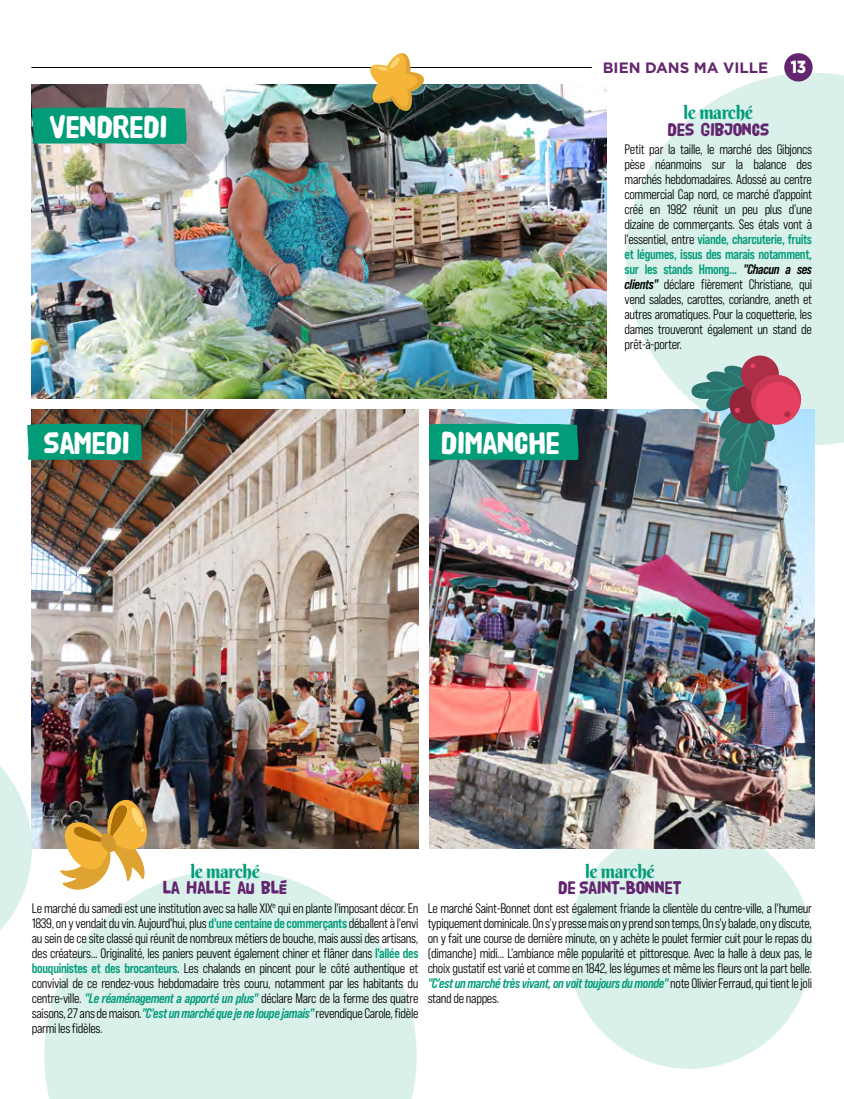
<style>
.page{position:relative;width:844px;height:1099px;background:#fff}
.page>*{position:absolute;margin:0;border:0;box-sizing:border-box;transform-origin:0 0}
.TEXTE_BASES{font:32.5px "HVD Poster Clean";letter-spacing:-.025em;color:#fff;scale:.95 1}
.TEXTE_BASES-2{font:18.75px/16.2px "HVD Poster Clean";letter-spacing:-.025em;color:#62256e;text-align:center;scale:.95 1}
.t1{font:900 17.5px "Gotham";color:#fff;scale:.85 1}
.t2{font:700 15px "Gotham";color:#62256e}
.TEXTE_BASES-3{font:13.75px/15px "Bebas Neue Pro Sm E Md";letter-spacing:-.025em;color:#000;text-align:justify;scale:.95 1}
.s1{font-family:"Berkshire Swash";color:#029c79}
.s2{font-family:"Bebas Neue Pro Sm E Bd";color:#029c79}
.s3{font-family:"Bebas Neue Pro Sm E Bd It"}
.s4{font-family:"Bebas Neue Pro Sm E Bd It";color:#029c79}
.s5{font-family:"Bebas Neue Pro Sm E Md It"}
</style>
<div class="page">
<div style="left:567px;top:824px;width:244px;height:244px;background:#d9f0eb;border-radius:50%"></div>
<svg style="left:0;top:726px;width:32px;height:204px"></svg>
<svg style="left:44px;top:869px;width:372px;height:229px;fill:#d9f0eb"></svg>
<svg style="left:626px;top:73px;width:217px;height:372px;fill:#d9f0eb"></svg>
<img style="left:32px;top:409px;width:782px;height:439px">
<div style="left:428px;top:423px;width:151px;height:37px;background:#029c79"></div>
<div style="left:27px;top:423px;width:115px;height:37px;background:#029c79"></div>
<div style="left:784px;top:53px;width:28px;height:28px;background:#62256e;border-radius:50%"></div>
<hr style="left:31px;top:67px;width:560px;height:1px;background:#000">
<img style="left:32px;top:84px;width:574px;height:315px">
<svg style="left:32px;top:107px;width:155px;height:37px;background:#089b7a"></svg>
<div style="left:419px;top:406px;width:9px;height:639px;background:#fff"></div>
<img style="left:691px;top:353px;width:113px;height:139px">
<img style="left:60px;top:799px;width:87px;height:90px">
<svg style="left:370px;top:53px;width:54px;height:58px"></svg>
<p class="TEXTE_BASES" style="left:49px;top:112px;width:126px">VENDREDI</p>
<p class="TEXTE_BASES" style="left:43px;top:428px;width:93px">SAMEDI</p>
<p class="TEXTE_BASES" style="left:440px;top:428px;width:127px">DIMANCHE</p>
<p class="t2" style="left:602px;top:59px;width:167px">BIEN DANS MA VILLE</p>
<p class="t1" style="left:790px;top:56px;width:20px">13</p>
<p class="TEXTE_BASES-2" style="left:667px;top:105px;width:109px"><span class="s1">le marché<br></span>DES GIBJONCS</p>
<p class="TEXTE_BASES-3" style="left:624px;top:142px;width:199px">Petit par la taille, le marché des Gibjoncs pèse néanmoins sur la balance des marchés hebdomadaires. Adossé au centre commercial Cap nord, ce marché d'appoint créé en 1982 réunit un peu plus d'une dizaine de commerçants. Ses étals vont à l'essentiel, entre <span class="s2">viande, charcuterie, fruits et légumes, issus des marais notamment, sur les stands Hmong...</span> <span class="s3">"Chacun a ses clients"</span> déclare fièrement Christiane, qui vend salades, carottes, coriandre, aneth et autres aromatiques. Pour la coquetterie, les dames trouveront également un stand de prêt-à-porter.</p>
<p class="TEXTE_BASES-2" style="left:162px;top:863px;width:133px"><span class="s1">le marché<br></span>LA HALLE AU BLÉ</p>
<p class="TEXTE_BASES-3" style="left:32px;top:900px;width:408px">Le marché du samedi est une institution avec sa halle XIX<sup>e</sup> qui en plante l'imposant décor. En 1839, on y vendait du vin. Aujourd'hui, plus <span class="s2">d'une centaine de commerçants</span> déballent à l'envi au sein de ce site classé qui réunit de nombreux métiers de bouche, mais aussi des artisans, des créateurs... Originalité, les paniers peuvent également chiner et flâner dans <span class="s2">l'allée des bouquinistes et des brocanteurs</span>. Les chalands en pincent pour le côté authentique et convivial de ce rendez-vous hebdomadaire très couru, notamment par les habitants du centre-ville. <span class="s4">"Le réaménagement a apporté un plus"</span> déclare Marc de la ferme des quatre saisons, 27 ans de maison<span class="s5">.</span><span class="s4">"C'est un marché que je ne loupe jamais"</span> revendique Carole, fidèle parmi les fidèles.</p>
<p class="TEXTE_BASES-2" style="left:558px;top:863px;width:131px"><span class="s1">le marché<br></span>DE SAINT-BONNET</p>
<p class="TEXTE_BASES-3" style="left:427px;top:900px;width:406px">Le marché Saint-Bonnet dont est également friande la clientèle du centre-ville, a l'humeur typiquement dominicale. On s'y presse mais on y prend son temps, On s'y balade, on y discute, on y fait une course de dernière minute, on y achète le poulet fermier cuit pour le repas du (dimanche) midi... L'ambiance mêle popularité et pittoresque. Avec la halle à deux pas, le choix gustatif est varié et comme en 1842, les légumes et même les fleurs ont la part belle. <span class="s4">"C'est un marché très vivant, on voit toujours du monde"</span> note Olivier Ferraud, qui tient le joli stand de nappes.</p>
</div>
